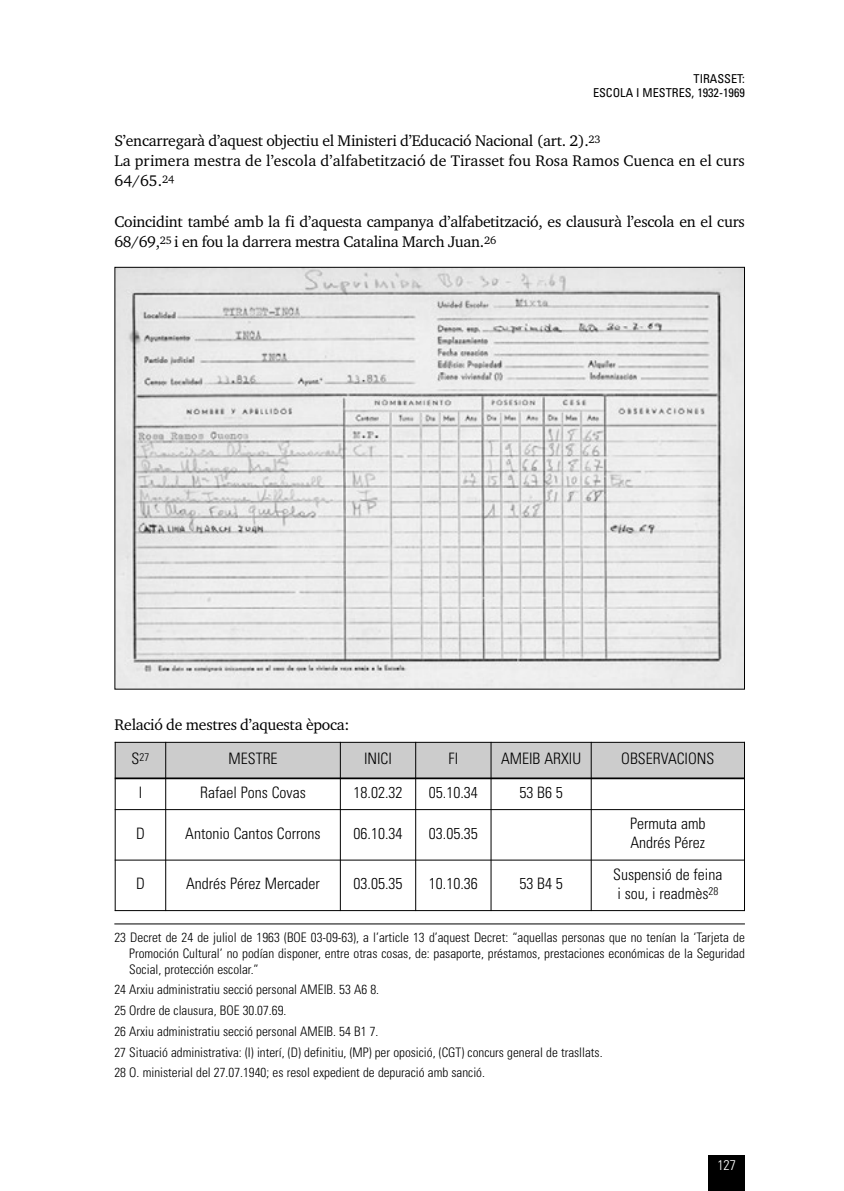
<style>
.page{position:relative;width:844px;height:1191px;background:#fff}
.page>*{position:absolute;margin:0;border:0;box-sizing:border-box;transform-origin:0 0}
.t1{font:300 condensed 15.75px/18.9px "Univers";color:#000}
.t2{font:15.75px/20.1px "Charter ITC";letter-spacing:-.015em;color:#000}
.t3{font:15.75px/20.1px "Charter ITC";letter-spacing:.005em;color:#000}
.t4{font:300 condensed 14px "Univers";color:#fff}
.t5{font:300 condensed 13.12px/20.7px "Univers";color:#000;text-align:justify}
.t6{font:condensed 12.25px/14.7px "Univers";color:#000;text-align:right}
.t7{font:300 condensed 11.03px "Univers";color:#000}
.s1{font-size:15.75px}
</style>
<div class="page">
<div style="left:708px;top:1155px;width:36px;height:36px;background:#000"></div>
<hr style="left:114px;top:923px;width:630px;height:1px;background:#000">
<img style="left:116px;top:269px;width:626px;height:418px">
<div style="left:115px;top:742px;width:51px;height:36px;background:#ccc"></div>
<div style="left:166px;top:742px;width:174px;height:36px;background:#ccc"></div>
<div style="left:340px;top:742px;width:75px;height:36px;background:#ccc"></div>
<div style="left:415px;top:742px;width:76px;height:36px;background:#ccc"></div>
<div style="left:491px;top:742px;width:100px;height:36px;background:#ccc"></div>
<div style="left:591px;top:742px;width:153px;height:36px;background:#ccc"></div>
<hr style="left:115px;top:742px;width:1px;height:169px;background:#000">
<hr style="left:165px;top:742px;width:1px;height:169px;background:#000">
<hr style="left:340px;top:742px;width:1px;height:169px;background:#000">
<hr style="left:415px;top:742px;width:1px;height:169px;background:#000">
<hr style="left:490px;top:742px;width:1px;height:169px;background:#000">
<hr style="left:590px;top:742px;width:1px;height:169px;background:#000">
<hr style="left:743px;top:742px;width:1px;height:169px;background:#000">
<hr style="left:115px;top:742px;width:629px;height:1px;background:#000">
<hr style="left:115px;top:777px;width:629px;height:2px;background:#000">
<hr style="left:115px;top:809px;width:629px;height:1px;background:#000">
<hr style="left:115px;top:859px;width:629px;height:1px;background:#000">
<hr style="left:115px;top:910px;width:629px;height:1px;background:#000">
<p class="t6" style="left:593px;top:72px;width:153px">TIRASSET:<br>ESCOLA I MESTRES, 1932-1969</p>
<p class="t3" style="left:114px;top:132px;width:631px">S’encarregarà d’aquest objectiu el Ministeri d’Educació Nacional (art. 2).<sup>23<br></sup>La primera mestra de l’escola d’alfabetització de Tirasset fou Rosa Ramos Cuenca en el curs<br>64/65.<sup>24</sup></p>
<p class="t2" style="left:114px;top:212px;width:631px">Coincidint també amb la fi d’aquesta campanya d’alfabetització, es clausurà l’escola en el curs<br>68/69,<sup>25</sup> i en fou la darrera mestra Catalina March Juan.<sup>26</sup></p>
<p class="t2" style="left:114px;top:716px;width:236px">Relació de mestres d’aquesta època:</p>
<p class="t7" style="left:132px;top:753px;width:19px"><span class="s1">S</span>27</p>
<p class="t1" style="left:228px;top:751px;width:50px">MESTRE</p>
<p class="t1" style="left:364px;top:751px;width:29px">INICI</p>
<p class="t1" style="left:448px;top:751px;width:11px">FI</p>
<p class="t1" style="left:501px;top:751px;width:81px">AMEIB ARXIU</p>
<p class="t1" style="left:621px;top:751px;width:95px">OBSERVACIONS</p>
<p class="t1" style="left:139px;top:785px;width:5px">I</p>
<p class="t1" style="left:200px;top:785px;width:107px">Rafael Pons Covas</p>
<p class="t1" style="left:353px;top:785px;width:50px">18.02.32</p>
<p class="t1" style="left:429px;top:785px;width:50px">05.10.34</p>
<p class="t1" style="left:519px;top:785px;width:45px">53 B6 5</p>
<p class="t1" style="left:136px;top:825px;width:10px">D</p>
<p class="t1" style="left:185px;top:825px;width:137px">Antonio Cantos Corrons</p>
<p class="t1" style="left:353px;top:825px;width:50px">06.10.34</p>
<p class="t1" style="left:429px;top:825px;width:50px">03.05.35</p>
<p class="t1" style="left:630px;top:816px;width:77px">Permuta amb<br>Andrés Pérez</p>
<p class="t1" style="left:136px;top:876px;width:10px">D</p>
<p class="t1" style="left:186px;top:876px;width:135px">Andrés Pérez Mercader</p>
<p class="t1" style="left:353px;top:876px;width:50px">03.05.35</p>
<p class="t1" style="left:429px;top:876px;width:50px">10.10.36</p>
<p class="t1" style="left:519px;top:876px;width:45px">53 B4 5</p>
<p class="t1" style="left:613px;top:866px;width:111px">Suspensió de feina i sou, i readmès<sup>28</sup></p>
<p class="t5" style="left:129px;top:931px;width:617px;line-height:15.8px;text-indent:-15px">23 Decret de 24 de juliol de 1963 (BOE 03-09-63), a l’article 13 d’aquest Decret: “aquellas personas que no tenían la ‘Tarjeta de Promoción Cultural’ no podían disponer, entre otras cosas, de: pasaporte, préstamos, prestaciones económicas de la Seguridad Social, protección escolar.”</p>
<p class="t5" style="left:114px;top:981px;width:489px;text-align:left">24 Arxiu administratiu secció personal AMEIB. 53 A6 8.<br>25 Ordre de clausura, BOE 30.07.69.<br>26 Arxiu administratiu secció personal AMEIB. 54 B1 7.<br>27 Situació administrativa: (I) interí, (D) definitiu, (MP) per oposició, (CGT) concurs general de trasllats.<br>28 O. ministerial del 27.07.1940; es resol expedient de depuració amb sanció.</p>
<p class="t4" style="left:717px;top:1160px;width:20px">127</p>
</div>
